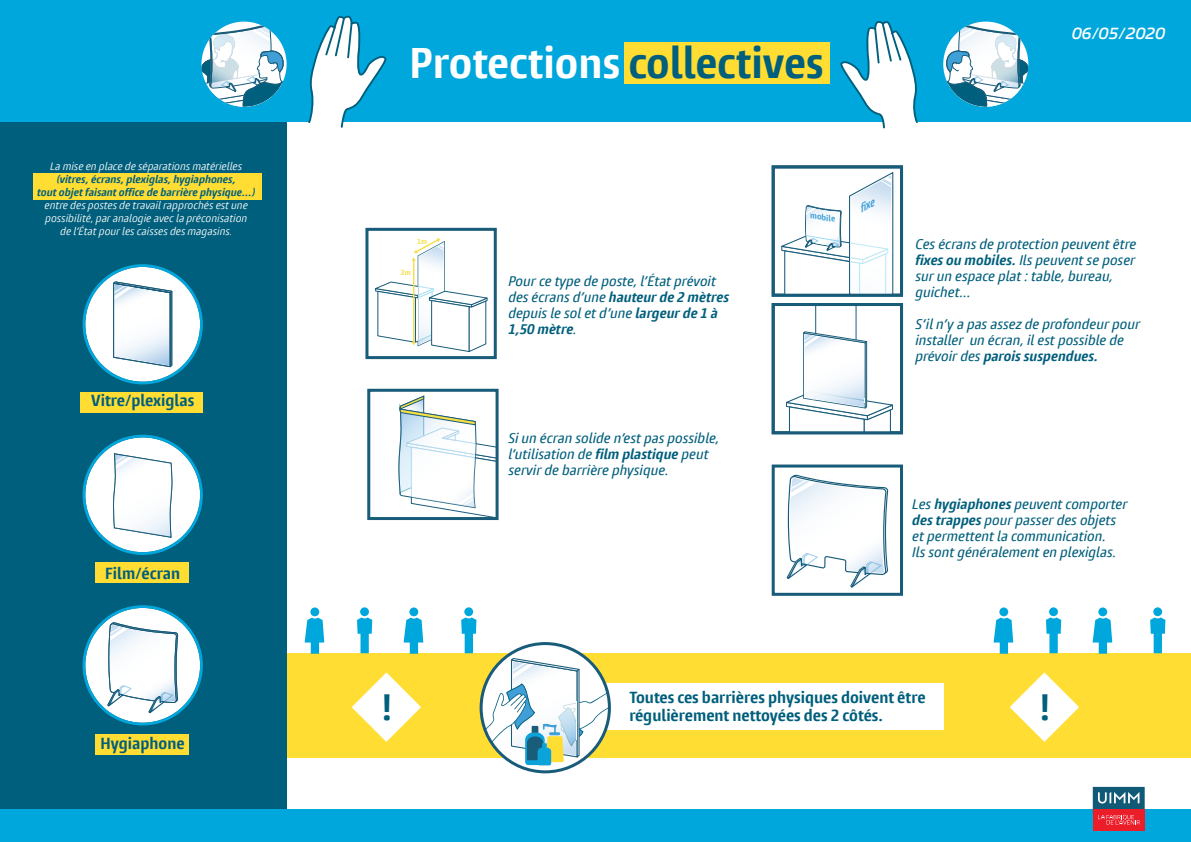
<style>
.page{position:relative;width:1191px;height:842px;background:#fff}
.page>*{position:absolute;margin:0;border:0;box-sizing:border-box;transform-origin:0 0}
.t1{font:700 condensed 40px "Burlingame Pro";color:#fff}
.t2{font:700 condensed 34.2px "Burlingame Pro";color:#005f7c}
.t3{font:700 condensed 15px/18px "Burlingame Pro";color:#005f7c}
.t4{font:italic 600 15px "Burlingame Pro";color:#fff}
.t5{font:italic 500 condensed 13px/16px "Burlingame Pro";color:#005f7c}
.t6{font:italic condensed 10px/13px "Burlingame Pro";color:#fff;text-align:center}
.t7{font:italic 700 condensed 10px/13px "Burlingame Pro";color:#005f7c;text-align:center}
.t8{font:italic 700 condensed 10px "Burlingame Pro";color:#3f9fd6;scale:.95 1}
.t9{font:italic 700 condensed 7.7px "Burlingame Pro";color:#3f9fd6}
.t10{font:700 condensed 6.8px "Burlingame Pro";color:#f7dd46}
.s1{color:#005f7c}
.s2{font-weight:700}
</style>
<div class="page">
<div style="left:287px;top:654px;width:904px;height:104px;background:#fd3"></div>
<div style="left:596px;top:683px;width:347px;height:47px;background:#fff"></div>
<div style="left:0;top:122px;width:286px;height:687px;background:#005f7c"></div>
<div style="left:0;top:0;width:1191px;height:122px;background:#00a7dc"></div>
<svg style="left:840px;top:21px;width:78px;height:107px"></svg>
<svg style="left:308px;top:15px;width:79px;height:113px"></svg>
<div style="left:624px;top:43px;width:205px;height:41px;background:#fd3"></div>
<svg style="left:352px;top:672px;width:69px;height:70px"></svg>
<svg style="left:1009px;top:672px;width:70px;height:70px"></svg>
<div style="left:0;top:809px;width:1191px;height:33px;background:#00a7dc"></div>
<div style="left:1092px;top:809px;width:52px;height:22px;background:#eb1d29"></div>
<svg style="left:1092px;top:787px;width:52px;height:37px"></svg>
<div style="left:84px;top:607px;width:117px;height:117px;background:#fff;border-radius:50%"></div>
<div style="left:83px;top:605px;width:120px;height:120px;border:3px solid #00a7dc;border-radius:50%"></div>
<svg style="left:106px;top:622px;width:73px;height:94px"></svg>
<div style="left:84px;top:436px;width:117px;height:117px;background:#fff;border-radius:50%"></div>
<div style="left:83px;top:435px;width:120px;height:120px;border:3px solid #00a7dc;border-radius:50%"></div>
<svg style="left:113px;top:454px;width:60px;height:84px"></svg>
<div style="left:80px;top:392px;width:123px;height:20px;background:#fd3"></div>
<div style="left:33px;top:173px;width:228px;height:27px;background:#fd3"></div>
<div style="left:95px;top:563px;width:94px;height:20px;background:#fd3"></div>
<div style="left:95px;top:735px;width:94px;height:20px;background:#fd3"></div>
<div style="left:84px;top:266px;width:117px;height:117px;background:#fff;border-radius:50%"></div>
<div style="left:83px;top:264px;width:120px;height:120px;border:3px solid #00a7dc;border-radius:50%"></div>
<svg style="left:113px;top:281px;width:60px;height:87px"></svg>
<svg style="left:398px;top:395px;width:96px;height:121px"></svg>
<div style="left:367px;top:389px;width:131px;height:131px;border:3px solid #195c7a"></div>
<div style="left:365px;top:228px;width:132px;height:131px;border:3px solid #195c7a"></div>
<svg style="left:375px;top:238px;width:113px;height:114px"></svg>
<div style="left:771px;top:464px;width:132px;height:132px;border:3px solid #195c7a"></div>
<div style="left:771px;top:165px;width:132px;height:132px;border:3px solid #195c7a"></div>
<svg style="left:778px;top:172px;width:116px;height:123px"></svg>
<svg style="left:782px;top:307px;width:112px;height:347px"></svg>
<div style="left:771px;top:303px;width:132px;height:131px;border:3px solid #195c7a"></div>
<div style="left:409px;top:607px;width:9px;height:9px;background:#00a7dc;border-radius:50%"></div>
<svg style="left:403px;top:618px;width:20px;height:36px"></svg>
<div style="left:310px;top:607px;width:9px;height:9px;background:#00a7dc;border-radius:50%"></div>
<svg style="left:305px;top:618px;width:19px;height:36px"></svg>
<div style="left:360px;top:607px;width:9px;height:9px;background:#00a7dc;border-radius:50%"></div>
<svg style="left:357px;top:617px;width:15px;height:36px"></svg>
<div style="left:464px;top:607px;width:9px;height:9px;background:#00a7dc;border-radius:50%"></div>
<svg style="left:461px;top:617px;width:148px;height:148px"></svg>
<div style="left:1098px;top:607px;width:9px;height:9px;background:#00a7dc;border-radius:50%"></div>
<svg style="left:1092px;top:618px;width:20px;height:36px"></svg>
<div style="left:999px;top:607px;width:9px;height:9px;background:#00a7dc;border-radius:50%"></div>
<svg style="left:993px;top:618px;width:20px;height:36px"></svg>
<div style="left:1049px;top:607px;width:9px;height:9px;background:#00a7dc;border-radius:50%"></div>
<svg style="left:1046px;top:617px;width:15px;height:36px"></svg>
<div style="left:1153px;top:607px;width:9px;height:9px;background:#00a7dc;border-radius:50%"></div>
<svg style="left:1150px;top:617px;width:15px;height:36px"></svg>
<svg style="left:201px;top:24px;width:86px;height:83px"></svg>
<svg style="left:943px;top:24px;width:85px;height:83px"></svg>
<p class="t6" style="left:50px;top:160px;width:193px">La mise en place de séparations matérielles</p>
<p class="t7" style="left:37px;top:173px;width:219px">(vitres, écrans, plexiglas, hygiaphones,<br>tout objet faisant office de barrière physique…)</p>
<p class="t6" style="left:45px;top:199px;width:205px">entre des postes de travail rapprochés est une possibilité, par analogie avec la préconisation de l’État pour les caisses des magasins.</p>
<p class="t3" style="left:91px;top:392px;width:105px">Vitre/plexiglas</p>
<p class="t3" style="left:105px;top:565px;width:76px">Film/écran</p>
<p class="t3" style="left:101px;top:735px;width:86px">Hygiaphone</p>
<h1 class="t1" style="left:409px;top:38px;width:415px">Protections <span class="s1">collectives</span></h1>
<p class="t4" style="left:1072px;top:24px;width:95px">06/05/2020</p>
<p class="t10" style="left:417px;top:237px;width:11px">1m</p>
<p class="t10" style="left:401px;top:268px;width:11px">2m</p>
<p class="t5" style="left:508px;top:273px;width:222px">Pour ce type de poste, l’État prévoit des écrans d’une <span class="s2">hauteur de 2 mètres </span>depuis le sol et d’une <span class="s2">largeur de 1 à<br>1,50 mètre</span>.</p>
<p class="t5" style="left:508px;top:430px;width:213px">Si un écran solide n’est pas possible, l’utilisation de <span class="s2">film plastique</span> peut servir de barrière physique.</p>
<p class="t9" style="left:811px;top:211px;width:27px;rotate:8deg">mobile</p>
<p class="t8" style="left:855px;top:205px;width:19px;rotate:-31deg">fix e</p>
<p class="t5" style="left:915px;top:236px;width:222px">Ces écrans de protection peuvent être <span class="s2">fixes ou mobiles.</span> Ils peuvent se poser sur un espace plat : table, bureau, guichet…</p>
<p class="t5" style="left:915px;top:316px;width:226px">S’il n’y a pas assez de profondeur pour installer un écran, il est possible de prévoir des <span class="s2">parois suspendues.</span></p>
<p class="t5" style="left:912px;top:496px;width:217px">Les <span class="s2">hygiaphones</span> peuvent comporter <span class="s2">des trappes</span> pour passer des objets et permettent la communication.<br>Ils sont généralement en plexiglas.</p>
<p class="t3" style="left:629px;top:688px;width:298px">Toutes ces barrières physiques doivent être régulièrement nettoyées des 2 côtés.</p>
<h2 class="t2" style="left:382px;top:685px;width:12px">!</h2>
<h2 class="t2" style="left:1039px;top:685px;width:12px">!</h2>
</div>
